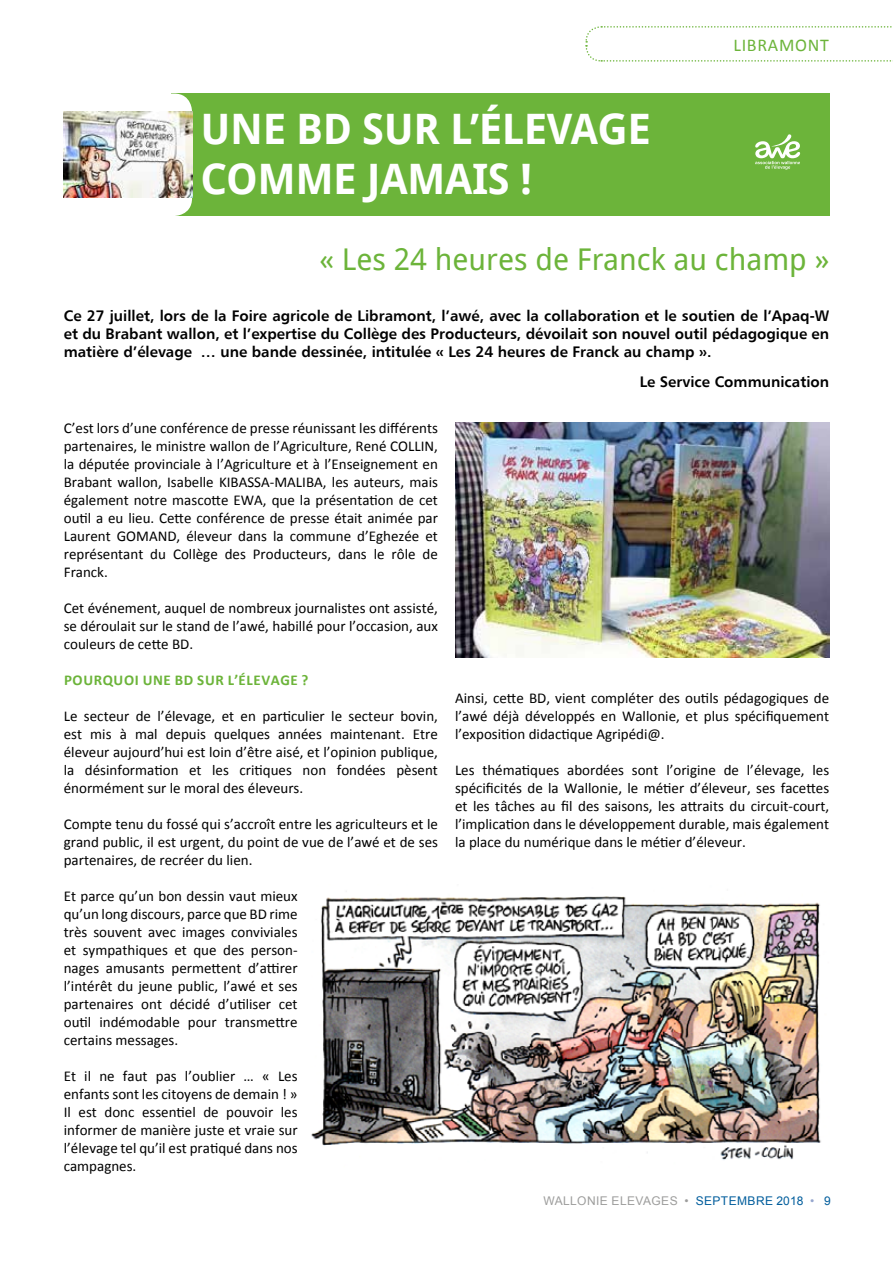
<style>
.page{position:relative;width:893px;height:1263px;background:#fff}
.page>*{position:absolute;margin:0;border:0;box-sizing:border-box;transform-origin:0 0}
.t1{font:700 42px/50.4px "Droid Sans";letter-spacing:-.01em;color:#fff}
.t2{font:30px "Droid Sans";color:#6cb43a}
.t3{font:18px "Calibri";letter-spacing:.04em;color:#6cb43a}
.t4{font:15px/18px "Calibri";color:#000;text-align:justify}
.t5{font:15px/18px "Humanist 777 BT Bold B";color:#000;text-align:justify}
.t6{font:700 15px "Calibri";letter-spacing:.04em;color:#6cb43a}
.t7{font:12px "Arial";letter-spacing:.035em;color:#9d9d9c}
.s1{color:#005d9c}
.s2{color:#95a6ce}
</style>
<div class="page">
<img style="left:311px;top:896px;width:510px;height:264px">
<div style="left:171px;top:94px;width:658px;height:122px;background:#6cb43a"></div>
<div style="left:64px;top:94px;width:128px;height:122px;background:#fff;border-radius:18px"></div>
<img style="left:64px;top:112px;width:128px;height:85px">
<svg style="left:755px;top:134px;width:45px;height:36px"></svg>
<img style="left:455px;top:422px;width:374px;height:235px">
<svg style="left:585px;top:26px;width:308px;height:36px"></svg>
<h1 class="t1" style="left:201px;top:104px;width:452px">UNE BD SUR L’ÉLEVAGE<br>COMME JAMAIS !</h1>
<p class="t3" style="left:733px;top:32px;width:97px">LIBRAMONT</p>
<h2 class="t2" style="left:319px;top:240px;width:511px">« Les 24 heures de Franck au champ »</h2>
<p class="t5" style="left:64px;top:307px;width:767px">Ce 27 juillet, lors de la Foire agricole de Libramont, l’awé, avec la collaboration et le soutien de l’Apaq-W et du Brabant wallon, et l’expertise du Collège des Producteurs, dévoilait son nouvel outil pédagogique en matière d’élevage … une bande dessinée, intitulée « Les 24 heures de Franck au champ ».</p>
<p class="t5" style="left:640px;top:373px;width:191px">Le Service Communication</p>
<p class="t4" style="left:64px;top:419px;width:376px">C’est lors d’une conférence de presse réunissant les différents partenaires, le ministre wallon de l’Agriculture, René COLLIN, la députée provinciale à l’Agriculture et à l’Enseignement en Brabant wallon, Isabelle KIBASSA-MALIBA, les auteurs, mais également notre mascotte EWA, que la présentation de cet outil a eu lieu. Cette conférence de presse était animée par Laurent GOMAND, éleveur dans la commune d’Eghezée et représentant du Collège des Producteurs, dans le rôle de Franck.</p>
<p class="t4" style="left:64px;top:599px;width:376px">Cet événement, auquel de nombreux journalistes ont assisté, se déroulait sur le stand de l’awé, habillé pour l’occasion, aux couleurs de cette BD.</p>
<p class="t6" style="left:64px;top:670px;width:246px">POURQUOI UNE BD SUR L’ÉLEVAGE ?</p>
<p class="t4" style="left:64px;top:707px;width:376px">Le secteur de l’élevage, et en particulier le secteur bovin, est mis à mal depuis quelques années maintenant. Etre éleveur aujourd’hui est loin d’être aisé, et l’opinion publique, la désinformation et les critiques non fondées pèsent énormément sur le moral des éleveurs.</p>
<p class="t4" style="left:64px;top:815px;width:376px">Compte tenu du fossé qui s’accroît entre les agriculteurs et le grand public, il est urgent, du point de vue de l’awé et de ses partenaires, de recréer du lien.</p>
<p class="t4" style="left:64px;top:887px;width:235px">Et parce qu’un bon dessin vaut mieux qu’un long discours, parce que BD rime très souvent avec images conviviales et sympathiques et que des person&shy;nages amusants permettent d’attirer l’intérêt du jeune public, l’awé et ses partenaires ont décidé d’utiliser cet outil indémodable pour transmettre certains messages.</p>
<p class="t4" style="left:64px;top:1067px;width:235px">Et il ne faut pas l’oublier … « Les enfants sont les citoyens de demain ! » Il est donc essentiel de pouvoir les informer de manière juste et vraie sur l’élevage tel qu’il est pratiqué dans nos campagnes.</p>
<p class="t4" style="left:455px;top:689px;width:376px">Ainsi, cette BD, vient compléter des outils pédagogiques de l’awé déjà développés en Wallonie, et plus spécifiquement l’exposition didactique Agripédi@.</p>
<p class="t4" style="left:455px;top:761px;width:376px">Les thématiques abordées sont l’origine de l’élevage, les spécificités de la Wallonie, le métier d’éleveur, ses facettes et les tâches au fil des saisons, les attraits du circuit-court, l’implication dans le développement durable, mais également la place du numérique dans le métier d’éleveur.</p>
<p class="t7" style="left:543px;top:1192px;width:289px">WALLONIE ELEVAGES • <span class="s1">SEPTEMBRE 2018</span> <span class="s2">•</span> <span class="s1">9</span></p>
</div>
